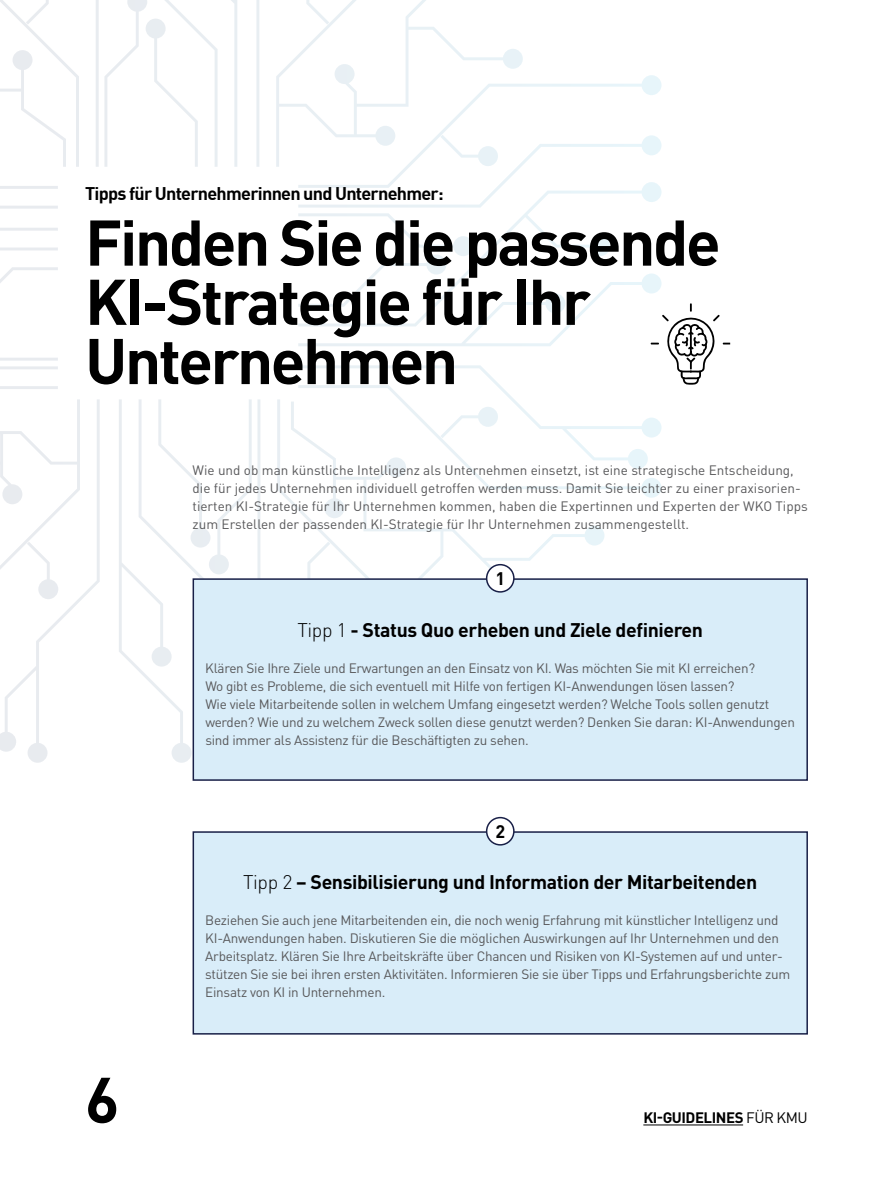
<style>
.page{position:relative;width:893px;height:1191px;background:#fff}
.page>*{position:absolute;margin:0;border:0;box-sizing:border-box;transform-origin:0 0}
.t1{font:700 63.45px/59.2px "DIN";letter-spacing:-.04em;color:#000}
.t2{font:700 19.5px "DIN Pro";letter-spacing:-.02em;color:#000}
.t3{font:700 18px "DIN";letter-spacing:-.04em;color:#000}
.t4{font:700 18px "DIN Pro";color:#000}
.t5{font:700 15px "DIN Pro";letter-spacing:-.03em;color:#000}
.t6{font:13.5px/18px "DIN Pro";letter-spacing:-.02em;color:#58585a}
.t7{font:13.5px/18px "DIN Pro";color:#58585a}
.s1{font-weight:300}
.s2{font-weight:400}
</style>
<div class="page">
<svg style="left:0;top:0;width:661px;height:209px"></svg>
<hr style="left:643px;top:1124px;width:100px;height:1px;background:#000">
<svg style="left:650px;top:303px;width:80px;height:82px"></svg>
<div style="left:193px;top:578px;width:615px;height:203px;background:#d9edf9;border:2px solid #181f47"></div>
<div style="left:193px;top:831px;width:615px;height:203px;background:#d9edf9;border:2px solid #181f47"></div>
<div style="left:487px;top:564px;width:27px;height:28px;background:#fff;border-radius:50%"></div>
<div style="left:486px;top:564px;width:29px;height:28px;border:2px solid #181f47;border-radius:50%"></div>
<div style="left:487px;top:817px;width:27px;height:28px;background:#fff;border-radius:50%"></div>
<div style="left:486px;top:817px;width:29px;height:28px;border:2px solid #181f47;border-radius:50%"></div>
<h3 class="t3" style="left:85px;top:182px;width:360px">Tipps für Unternehmerinnen und Unternehmer:</h3>
<h1 class="t1" style="left:85px;top:210px;width:637px">Finden Sie die passende<br>KI-Strategie für Ihr<br>Unternehmen</h1>
<p class="t7" style="left:193px;top:460px;width:617px">Wie und ob man künstliche Intelligenz als Unternehmen einsetzt, ist eine strategische Entscheidung, die für jedes Unternehmen individuell getroffen werden muss. Damit Sie leichter zu einer praxisorien&shy;tierten KI-Strategie für Ihr Unternehmen kommen, haben die Expertinnen und Experten der WKO Tipps zum Erstellen der passenden KI-Strategie für Ihr Unternehmen zusammengestellt.</p>
<h3 class="t4" style="left:495px;top:566px;width:11px">1</h3>
<h2 class="t2" style="left:297px;top:616px;width:407px"><span class="s1">Tipp 1</span> - Status Quo erheben und Ziele definieren</h2>
<p class="t6" style="left:205px;top:658px;width:591px">Klären Sie Ihre Ziele und Erwartungen an den Einsatz von KI. Was möchten Sie mit KI erreichen?<br>Wo gibt es Probleme, die sich eventuell mit H ilfe von fertigen KI-Anwendungen lösen lassen?<br>Wie viele Mitarbeitende sollen in welchem Umfang eingesetzt werden? Welche Tools sollen genutzt werden? Wie und zu welchem Zweck sollen diese genutzt werden? Denken Sie daran: KI-Anwendungen sind immer als Assistenz für die Beschäftigten zu sehen.</p>
<h3 class="t4" style="left:495px;top:819px;width:11px">2</h3>
<h1 class="t1" style="left:85px;top:1067px;width:36px">6</h1>
<h2 class="t2" style="left:243px;top:868px;width:516px"><span class="s1">Tipp 2</span> – Sensibilisierung und Information der Mitarbeitenden</h2>
<p class="t6" style="left:205px;top:910px;width:586px">Beziehen Sie auch jene Mitarbeitenden ein, die noch wenig Erfahrung mit künstlicher Intelligenz und KI-Anwendungen haben. Diskutieren Sie die möglichen Auswirkungen auf Ihr Unternehmen und den Arbeitsplatz. Klären Sie Ihre Arbeitskräfte über Chancen und Risiken von KI-Systemen auf und unter&shy;stützen Sie sie bei ihren ersten Aktivitäten. Informieren Sie sie über Tipps und Erfahrungsberichte zum Einsatz von KI in Unternehmen.</p>
<p class="t5" style="left:643px;top:1107px;width:166px">KI-Gui deli nes <span class="s2">für KMU</span></p>
</div>
